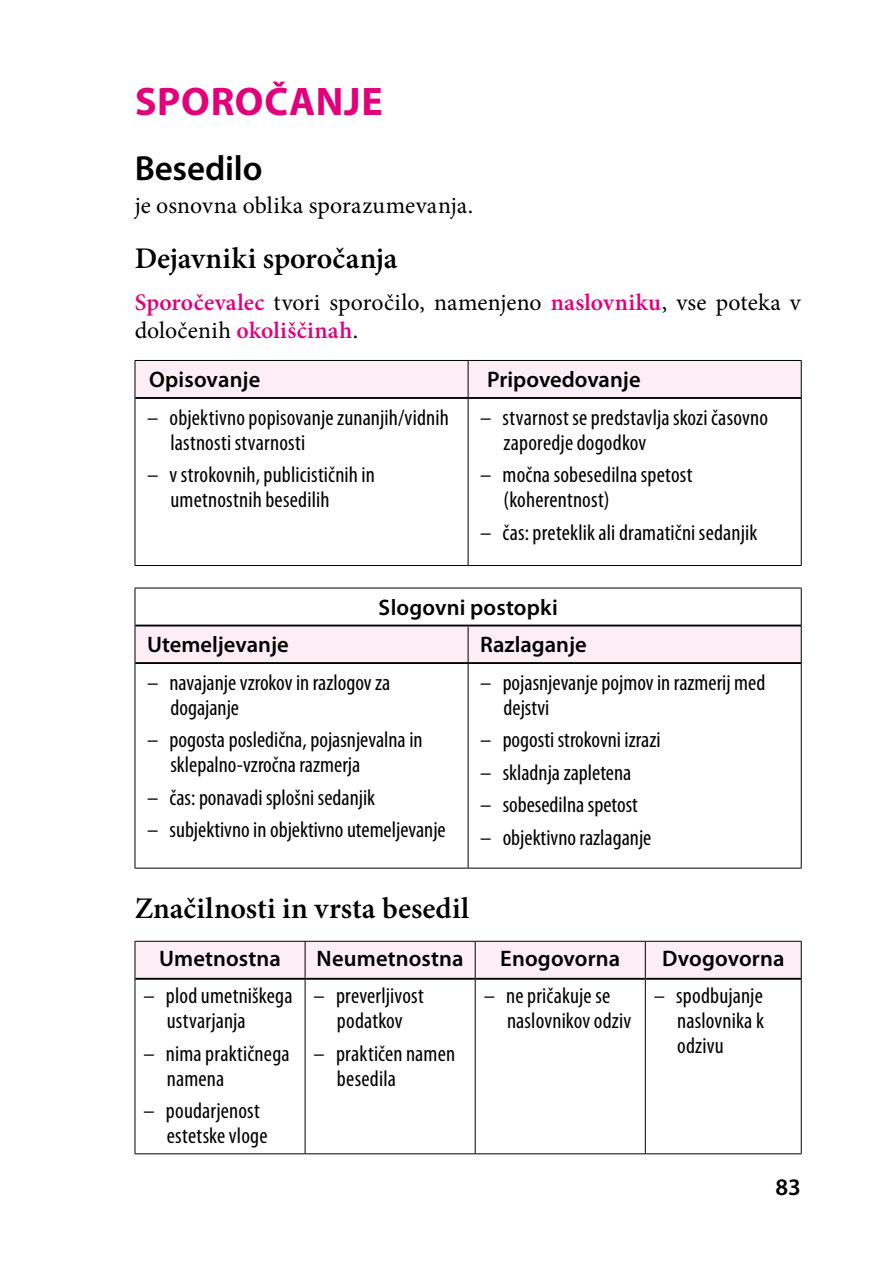
<style>
.page{position:relative;width:886px;height:1276px;background:#fff}
.page>*{position:absolute;margin:0;border:0;box-sizing:border-box;transform-origin:0 0}
.t1{font:700 40px "Myriad Pro";letter-spacing:.02em;color:#e2007a}
.t2{font:600 35px "Myriad Pro";letter-spacing:-.005em;color:#000}
.t3{font:600 30px "Minion Pro";letter-spacing:.01em;color:#000}
.t4{font:23.75px/27.5px "Minion Pro";letter-spacing:.005em;color:#000}
.t5{font:600 23.75px "Myriad Pro";color:#000}
.t6{font:condensed 22.5px/25px "Myriad Pro";letter-spacing:.005em;color:#000}
.t7{font:600 22.5px "Myriad Pro";letter-spacing:.005em;color:#000}
.s1{font-weight:600;color:#e2007a}
</style>
<div class="page">
<svg style="left:136px;top:361px;width:665px;height:301px"></svg>
<hr style="left:135px;top:587px;width:333px;height:1px;background:#000">
<hr style="left:135px;top:588px;width:1px;height:37px;background:#000">
<hr style="left:468px;top:587px;width:333px;height:1px;background:#000">
<hr style="left:801px;top:588px;width:1px;height:37px;background:#000">
<hr style="left:135px;top:625px;width:1px;height:38px;background:#000">
<hr style="left:468px;top:626px;width:1px;height:36px;background:#000">
<hr style="left:801px;top:625px;width:1px;height:38px;background:#000">
<hr style="left:135px;top:663px;width:1px;height:205px;background:#000">
<hr style="left:468px;top:664px;width:1px;height:204px;background:#000">
<hr style="left:801px;top:663px;width:1px;height:205px;background:#000">
<hr style="left:135px;top:867px;width:333px;height:1px;background:#000">
<hr style="left:468px;top:867px;width:333px;height:1px;background:#000">
<hr style="left:135px;top:624px;width:333px;height:2px;background:#000">
<hr style="left:468px;top:624px;width:333px;height:2px;background:#000">
<hr style="left:135px;top:662px;width:333px;height:2px;background:#000">
<hr style="left:468px;top:662px;width:333px;height:2px;background:#000">
<hr style="left:135px;top:360px;width:333px;height:1px;background:#000">
<hr style="left:135px;top:361px;width:1px;height:37px;background:#000">
<hr style="left:468px;top:360px;width:333px;height:1px;background:#000">
<hr style="left:468px;top:361px;width:1px;height:36px;background:#000">
<hr style="left:801px;top:361px;width:1px;height:37px;background:#000">
<hr style="left:135px;top:398px;width:1px;height:167px;background:#000">
<hr style="left:468px;top:399px;width:1px;height:166px;background:#000">
<hr style="left:801px;top:398px;width:1px;height:167px;background:#000">
<hr style="left:135px;top:565px;width:333px;height:1px;background:#000">
<hr style="left:468px;top:565px;width:333px;height:1px;background:#000">
<hr style="left:135px;top:397px;width:333px;height:2px;background:#000">
<hr style="left:468px;top:397px;width:333px;height:2px;background:#000">
<div style="left:136px;top:942px;width:665px;height:36px;background:#fceef4"></div>
<hr style="left:135px;top:941px;width:170px;height:1px;background:#000">
<hr style="left:135px;top:941px;width:1px;height:37px;background:#000">
<hr style="left:305px;top:941px;width:170px;height:1px;background:#000">
<hr style="left:305px;top:941px;width:1px;height:37px;background:#000">
<hr style="left:475px;top:941px;width:170px;height:1px;background:#000">
<hr style="left:475px;top:941px;width:1px;height:37px;background:#000">
<hr style="left:645px;top:941px;width:156px;height:1px;background:#000">
<hr style="left:645px;top:941px;width:1px;height:37px;background:#000">
<hr style="left:801px;top:941px;width:1px;height:37px;background:#000">
<hr style="left:135px;top:978px;width:1px;height:175px;background:#000">
<hr style="left:305px;top:979px;width:1px;height:174px;background:#000">
<hr style="left:475px;top:979px;width:1px;height:174px;background:#000">
<hr style="left:645px;top:979px;width:1px;height:174px;background:#000">
<hr style="left:801px;top:978px;width:1px;height:175px;background:#000">
<hr style="left:135px;top:1153px;width:170px;height:1px;background:#000">
<hr style="left:305px;top:1153px;width:170px;height:1px;background:#000">
<hr style="left:475px;top:1153px;width:170px;height:1px;background:#000">
<hr style="left:645px;top:1153px;width:156px;height:1px;background:#000">
<hr style="left:135px;top:978px;width:170px;height:1px;background:#000">
<hr style="left:305px;top:978px;width:170px;height:1px;background:#000">
<hr style="left:475px;top:978px;width:170px;height:1px;background:#000">
<hr style="left:645px;top:978px;width:156px;height:1px;background:#000">
<h1 class="t1" style="left:135px;top:75px;width:245px">SPO ROČANJE</h1>
<h2 class="t2" style="left:135px;top:146px;width:129px">Besedilo</h2>
<p class="t4" style="left:135px;top:191px;width:340px">je osnovna oblika sporazumevanja.</p>
<h3 class="t3" style="left:135px;top:237px;width:264px">Dejavniki sporočanja</h3>
<p class="t4" style="left:135px;top:289px;width:668px"><span class="s1">Sporočevalec</span> tvori sporočilo, namenjeno <span class="s1">naslovniku</span>, vse poteka v določenih <span class="s1">okoliščinah</span>.</p>
<p class="t7" style="left:149px;top:365px;width:113px">Opisovanje</p>
<p class="t7" style="left:487px;top:365px;width:155px">Pripovedovanje</p>
<p class="t6" style="left:170px;top:405px;width:280px;text-indent:-23px">– objektivno popisovanje zunanjih/vidnih lastnosti stvarnosti</p>
<p class="t6" style="left:170px;top:462px;width:206px;text-indent:-23px">– v strokovnih, publicističnih in umetnostnih besedilih</p>
<p class="t6" style="left:503px;top:405px;width:266px;text-indent:-23px">– stvarnost se predstavlja skozi časovno zaporedje dogodkov</p>
<p class="t6" style="left:503px;top:462px;width:190px;text-indent:-23px">– močna sobesedilna spetost (koherentnost)</p>
<p class="t6" style="left:480px;top:519px;width:279px">– čas: preteklik ali dramatični sedanjik</p>
<p class="t7" style="left:379px;top:593px;width:181px">Slogovni postopki</p>
<p class="t7" style="left:147px;top:630px;width:143px">Utemeljevanje</p>
<p class="t7" style="left:480px;top:630px;width:108px">Razlaganje</p>
<p class="t6" style="left:170px;top:669px;width:222px;text-indent:-23px">– navajanje vzrokov in razlogov za dogajanje</p>
<p class="t6" style="left:170px;top:727px;width:254px;text-indent:-23px">– pogosta posledična, pojasnjevalna in sklepalno-vzročna razmerja</p>
<p class="t6" style="left:147px;top:784px;width:230px">– čas: ponavadi splošni sedanjik</p>
<p class="t6" style="left:147px;top:817px;width:300px">– subjektivno in objektivno utemeljevanje</p>
<p class="t6" style="left:503px;top:669px;width:263px;text-indent:-23px">– pojasnjevanje pojmov in razmerij med dejstvi</p>
<p class="t6" style="left:480px;top:727px;width:182px">– pogosti strokovni izrazi</p>
<p class="t6" style="left:480px;top:759px;width:153px">– skladnja zapletena</p>
<p class="t6" style="left:480px;top:792px;width:159px">– sobesedilna spetost</p>
<p class="t6" style="left:480px;top:824px;width:173px">– objektivno razlaganje</p>
<h3 class="t3" style="left:135px;top:888px;width:336px">Značilnosti in vrsta besedil</h3>
<p class="t7" style="left:159px;top:943px;width:123px">Umetnostna</p>
<p class="t7" style="left:317px;top:943px;width:148px">Neumetnostna</p>
<p class="t7" style="left:500px;top:943px;width:122px">Enogovorna</p>
<p class="t7" style="left:662px;top:943px;width:124px">Dvogovorna</p>
<p class="t6" style="left:167px;top:983px;width:127px;text-indent:-23px">– plod umetniškega ustvarjanja</p>
<p class="t6" style="left:167px;top:1040px;width:124px;text-indent:-23px">– nima praktičnega namena</p>
<p class="t6" style="left:167px;top:1098px;width:102px;text-indent:-23px">– poudarjenost estetske vloge</p>
<p class="t6" style="left:507px;top:983px;width:126px;text-indent:-23px">– ne pričakuje se naslovnikov odziv</p>
<p class="t6" style="left:677px;top:983px;width:88px;text-align:justify;text-indent:-23px">– spodbujanje naslovnika k odzivu</p>
<p class="t6" style="left:314px;top:983px;width:112px;text-align:center">– preverljivost podatkov</p>
<p class="t6" style="left:337px;top:1040px;width:120px;text-indent:-23px">– praktičen namen besedila</p>
<p class="t5" style="left:775px;top:1171px;width:27px">83</p>
</div>
